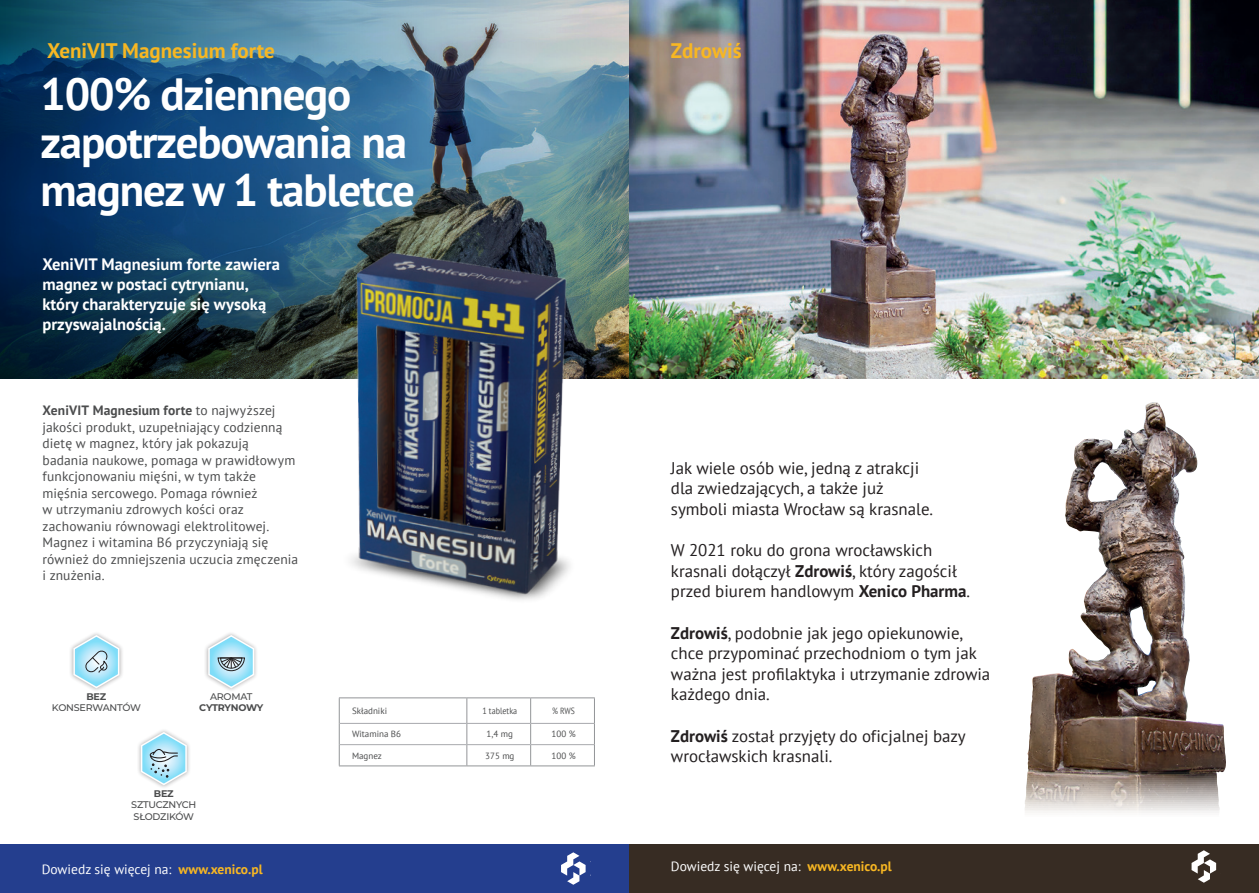
<style>
.page{position:relative;width:1259px;height:893px;background:#fff}
.page>*{position:absolute;margin:0;border:0;box-sizing:border-box;transform-origin:0 0}
.t1{font:700 45px/48px "PT Sans";letter-spacing:-.025em;color:#fff}
.t2{font:700 21px "PT Sans";color:#f8b722}
.t3{font:16.8px/20.5px "PT Sans";color:#231f20}
.t4{font:700 16.5px/19.8px "PT Sans";color:#fff}
.t5{font:13.5px/16.5px "PT Sans";letter-spacing:.01em;color:#4b4c4d}
.t6{font:13.5px "PT Sans";color:#fff}
.t7{font:500 9.6px/11.6px "Montserrat";letter-spacing:-.025em;color:#4b4c4d;text-align:center}
.t8{font:700 9.6px/11.6px "Montserrat";letter-spacing:-.035em;color:#4b4c4d;text-align:center}
.t9{font:9px "PT Sans";color:#4b4c4d}
.t10{font:9px "PT Sans";color:#4b4c4d;scale:.9 1}
.t11{font:9px "PT Sans";color:#4b4c4d;scale:.85 1}
.s1{font-weight:700}
.s2{font-weight:500}
.s3{font-weight:700;color:#f8b722}
</style>
<div class="page">
<img style="left:0;top:0;width:629px;height:378px">
<div style="left:0;top:844px;width:629px;height:49px;background:#243e8e"></div>
<svg style="left:561px;top:852px;width:24px;height:33px"></svg>
<div style="left:69px;top:631px;width:55px;height:61px;background:#231f20;opacity:.75"></div>
<svg style="left:72px;top:634px;width:48px;height:55px"></svg>
<hr style="left:339px;top:697px;width:128px;height:1px;background:#939598">
<hr style="left:467px;top:697px;width:63px;height:1px;background:#939598">
<hr style="left:530px;top:697px;width:65px;height:1px;background:#939598">
<svg style="left:339px;top:698px;width:1px;height:67px"></svg>
<svg style="left:594px;top:698px;width:1px;height:67px"></svg>
<hr style="left:339px;top:765px;width:128px;height:1px;background:#939598">
<hr style="left:467px;top:765px;width:63px;height:1px;background:#939598">
<hr style="left:530px;top:765px;width:65px;height:1px;background:#939598">
<svg style="left:466px;top:698px;width:1px;height:67px"></svg>
<svg style="left:530px;top:698px;width:1px;height:67px"></svg>
<hr style="left:340px;top:723px;width:127px;height:1px;background:#a8a9ad">
<hr style="left:467px;top:723px;width:63px;height:1px;background:#a8a9ad">
<hr style="left:530px;top:723px;width:64px;height:1px;background:#a8a9ad">
<hr style="left:340px;top:744px;width:127px;height:1px;background:#a8a9ad">
<hr style="left:467px;top:744px;width:63px;height:1px;background:#a8a9ad">
<hr style="left:530px;top:744px;width:64px;height:1px;background:#a8a9ad">
<div style="left:203px;top:631px;width:56px;height:61px;background:#231f20;opacity:.75"></div>
<svg style="left:207px;top:634px;width:48px;height:55px"></svg>
<div style="left:136px;top:728px;width:55px;height:61px;background:#231f20;opacity:.75"></div>
<svg style="left:139px;top:731px;width:49px;height:55px"></svg>
<img style="left:277px;top:242px;width:352px;height:358px">
<img style="left:629px;top:0;width:630px;height:813px">
<div style="left:629px;top:844px;width:630px;height:49px;background:#372c23"></div>
<svg style="left:1191px;top:850px;width:25px;height:33px"></svg>
<img style="left:1065px;top:405px;width:81px;height:250px">
<p class="t2" style="left:47px;top:37px;width:229px">XeniVIT Magnesium forte</p>
<p class="t1" style="left:40px;top:69px;width:376px">100% dziennego zapotrzebowania na magnez w 1 tabletce</p>
<p class="t4" style="left:43px;top:254px;width:239px">XeniVIT Magnesium forte zawiera magnez w postaci cytrynianu, który charakteryzuje się wysoką przyswajalnością.</p>
<p class="t5" style="left:43px;top:402px;width:257px"><span class="s1">XeniVIT Magnesium forte</span> to najwyższej jakości produkt, uzupełniający codzienną dietę w magnez, który jak pokazują badania naukowe, pomaga w prawidłowym funkcjonowaniu mięśni, w tym także mięśnia sercowego. Pomaga również<br>w utrzymaniu zdrowych kości oraz zachowaniu równowagi elektrolitowej.<br>Magnez i witamina B6 przyczyniają się również do zmniejszenia uczucia zmęczenia i znużenia.</p>
<p class="t7" style="left:52px;top:690px;width:90px"><span class="s1">BEZ<br></span>KONSERWANTÓW</p>
<p class="t8" style="left:199px;top:690px;width:65px"><span class="s2">AROMAT<br></span>CYTRYNOWY</p>
<p class="t7" style="left:131px;top:787px;width:67px"><span class="s1">BEZ<br></span>SZTUCZNYCH<br>SŁODZIKÓW</p>
<p class="t6" style="left:42px;top:860px;width:222px">Dowiedz się więcej na: <span class="s3">www.xenico.pl</span></p>
<p class="t9" style="left:352px;top:705px;width:37px">Składniki</p>
<p class="t10" style="left:482px;top:705px;width:40px">1 tabletka</p>
<p class="t11" style="left:552px;top:705px;width:28px">% RWS</p>
<p class="t9" style="left:352px;top:728px;width:51px">Witamina B6</p>
<p class="t9" style="left:486px;top:728px;width:28px">1,4 mg</p>
<p class="t9" style="left:551px;top:728px;width:26px">100 %</p>
<p class="t9" style="left:352px;top:750px;width:31px">Magnez</p>
<p class="t9" style="left:485px;top:750px;width:31px">375 mg</p>
<p class="t9" style="left:551px;top:750px;width:26px">100 %</p>
<p class="t2" style="left:671px;top:37px;width:72px">Zdrowiś</p>
<p class="t3" style="left:671px;top:457px;width:264px">Jak wiele osób wie, jedną z atrakcji dla zwiedzających, a także już symboli miasta Wrocław są krasnale.</p>
<p class="t3" style="left:671px;top:539px;width:301px">W 2021 roku do grona wrocławskich krasnali dołączył <span class="s1">Zdrowiś</span>, który zagościł przed biurem handlowym <span class="s1">Xenico Pharma</span>.</p>
<p class="t3" style="left:671px;top:622px;width:321px"><span class="s1">Zdrowiś</span>, podobnie jak jego opiekunowie, chce przypominać przechodniom o tym jak ważna jest profilaktyka i utrzymanie zdrowia każdego dnia.</p>
<p class="t3" style="left:671px;top:725px;width:296px"><span class="s1">Zdrowiś</span> został przyjęty do oficjalnej bazy wrocławskich krasnali.</p>
<p class="t6" style="left:671px;top:857px;width:222px">Dowiedz się więcej na: <span class="s3">www.xenico.pl</span></p>
</div>
